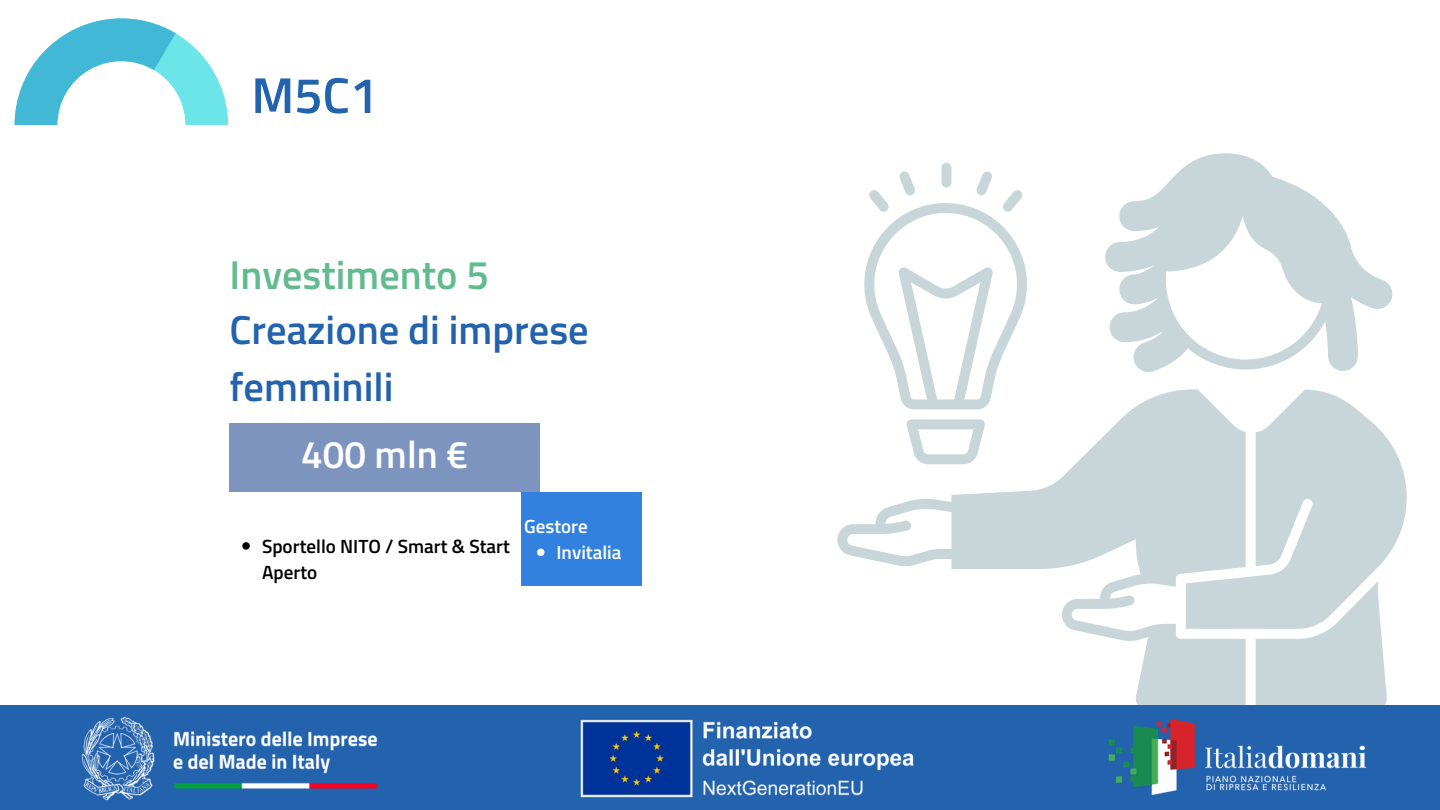
<style>
.page{position:relative;width:1440px;height:810px;background:#fff}
.page>*{position:absolute;margin:0;border:0;box-sizing:border-box;transform-origin:0 0}
.t1{font:600 50.4px "Titillium Web";color:#2362ad}
.t2{font:600 40.5px/56.2px "Titillium Web";color:#2362ad}
.t3{font:600 40.3px "Titillium Web";color:#62bb8f}
.t4{font:600 38.7px "Titillium Web";color:#fefeff}
.t5{font:600 19.1px/26.2px "Titillium Web";color:#000}
.t6{font:600 19px "Titillium Web";color:#fff}
</style>
<div class="page">
<div style="left:521px;top:492px;width:120px;height:94px;background:#3281df"></div>
<svg style="left:537px;top:549px;width:7px;height:7px"></svg>
<div style="left:230px;top:424px;width:310px;height:68px;background:#7d94bf"></div>
<svg style="left:15px;top:18px;width:213px;height:107px"></svg>
<svg style="left:242px;top:542px;width:8px;height:8px"></svg>
<svg style="left:837px;top:389px;width:409px;height:314px"></svg>
<svg style="left:1256px;top:629px;width:131px;height:76px;background:#ccd8dc"></svg>
<svg style="left:1105px;top:153px;width:288px;height:219px"></svg>
<div style="left:941px;top:163px;width:10px;height:25px;background:#c8d5d9;border-radius:5px"></div>
<svg style="left:864px;top:171px;width:163px;height:238px"></svg>
<svg style="left:906px;top:419px;width:79px;height:45px"></svg>
<svg style="left:1186px;top:390px;width:221px;height:239px;fill:#c8d5d9"></svg>
<div style="left:0;top:705px;width:1440px;height:105px;background:#2362ad"></div>
<img style="left:580px;top:719px;width:334px;height:79px">
<img style="left:81px;top:717px;width:297px;height:83px">
<img style="left:1108px;top:703px;width:263px;height:93px">
<h2 class="t1" style="left:251px;top:56px;width:128px">M5C1</h2>
<h2 class="t3" style="left:230px;top:243px;width:261px">Investimento 5</h2>
<p class="t2" style="left:230px;top:301px;width:361px">Creazione di imprese femminili</p>
<h2 class="t4" style="left:301px;top:424px;width:168px">400 mln €</h2>
<h3 class="t5" style="left:262px;top:532px;width:249px">Sportello NITO / Smart &amp; Start<br>Aperto</h3>
<p class="t6" style="left:524px;top:511px;width:65px">Gestore</p>
<h1 class="t6" style="left:557px;top:538px;width:66px">Invitalia</h1>
</div>
